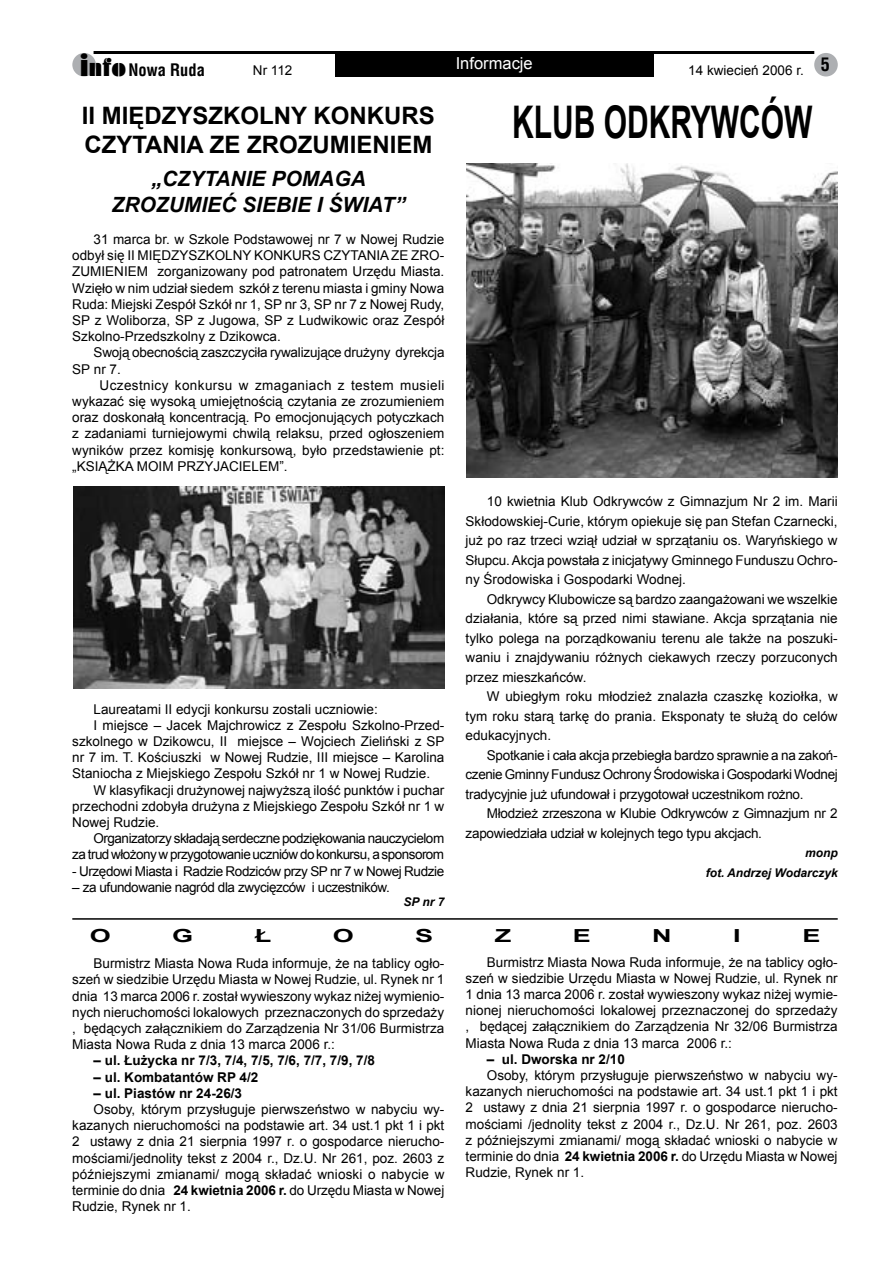
<style>
.page{position:relative;width:893px;height:1263px;background:#fff}
.page>*{position:absolute;margin:0;border:0;box-sizing:border-box;transform-origin:0 0}
.t1{font:700 45px "Arial";color:#000;scale:.67 1}
.t2{font:700 24px/28.8px "Arial";color:#000}
.t3{font:italic 700 21px/25.2px "Arial";color:#000;text-align:center}
.t4{font:700 18px "Arial";color:#000;scale:1.5 1}
.t5{font:700 16.5px "Switzerland Condensed";color:#000}
.t6{font:16.5px "Arial";color:#fff}
.t7{font:13.5px/16.2px "Arial";color:#000;text-align:justify}
.t8{font:13.5px "Arial";letter-spacing:-.03em;color:#000}
.t9{font:700 13.5px "Arial";color:#000}
.t10{font:13.5px/19.5px "Arial";letter-spacing:-.02em;color:#000}
.t11{font:13.5px "Arial";letter-spacing:-.035em;color:#000}
.t12{font:13.5px "Arial";letter-spacing:-.04em;color:#000}
.t13{font:italic 700 12px/19.5px "Arial";color:#000;text-align:right}
.s1{font-family:"Fujiyama";font-weight:900;font-size:33px}
.s2{font-family:"Fujiyama";font-weight:900;font-size:27px}
.s3{font-weight:700}
</style>
<div class="page">
<div style="left:814px;top:53px;width:24px;height:23px;background:#adafb2;border-radius:50%"></div>
<div style="left:72px;top:53px;width:24px;height:23px;background:#adafb2;border-radius:50%"></div>
<hr style="left:94px;top:51px;width:720px;height:3px;background:#000">
<div style="left:335px;top:51px;width:318px;height:25px;background:#000"></div>
<img style="left:466px;top:164px;width:372px;height:314px">
<img style="left:73px;top:486px;width:371px;height:203px">
<hr style="left:72px;top:918px;width:766px;height:2px;background:#000">
<p class="t5" style="left:79px;top:60px;width:127px"><span class="s1">i</span><span class="s2">nfo</span>Nowa Ruda</p>
<p class="t7" style="left:253px;top:63px;width:41px">Nr 112</p>
<p class="t7" style="left:688px;top:63px;width:117px">14 kwiecień 2006 r.</p>
<p class="t6" style="left:456px;top:52px;width:79px">Informacje</p>
<h2 class="t2" style="left:102px;top:102px;width:334px;text-align:right">MIĘDZYSZKOLNY KONKURS<br>M</h2>
<h1 class="t1" style="left:512px;top:92px;width:450px">KLU B ODKRYWCÓW</h1>
<h3 class="t3" style="left:112px;top:167px;width:295px">„CZYTANIE POMAGA<br>ZROZUMIEĆ SIEBIE I ŚWIAT”</h3>
<p class="t7" style="left:72px;top:231px;width:374px;text-indent:21px">31 marca br. w Szkole Podstawowej nr 7 w Nowej Rudzie odbył się II MIĘDZYSZKOLNY KONKURS CZYTANIA ZE ZRO-ZUMIENIEM zorganizowany pod patronatem Urzędu Miasta.<br>Wzięło w nim udział siedem szkół z terenu miasta i gminy Nowa Ruda: Miejski Zespół Szkół nr 1, SP nr 3, SP nr 7 z Nowej Rudy, SP z Woliborza, SP z Jugowa, SP z Ludwikowic oraz Zespół Szkolno-Przedszkolny z Dzikowca.</p>
<p class="t7" style="left:72px;top:345px;width:374px;text-indent:21px">Swoją obecnością zaszczyciła rywalizujące drużyny dyrekcja<br>SP nr 7.</p>
<p class="t7" style="left:72px;top:377px;width:374px;text-indent:27px">Uczestnicy konkursu w zmaganiach z testem musieli wykazać się wysoką umiejętnością czytania ze zrozumieniem oraz doskonałą koncentracją. Po emocjonujących potyczkach z zadaniami turniejowymi chwilą relaksu, przed ogłoszeniem wyników przez komisję konkursową, było przedstawienie pt: „KSIĄŻKA MOIM PRZYJACIELEM”.</p>
<h2 class="t2" style="left:82px;top:102px;width:319px">II<br>CZYTANIA ZE ZROZUMIE NIE</h2>
<p class="t7" style="left:94px;top:701px;width:286px">Laureatami II edycji konkursu zostali uczniowie:</p>
<p class="t7" style="left:94px;top:717px;width:352px">I miejsce – Jacek Majchrowicz z Zespołu Szkolno-Przed-</p>
<p class="t7" style="left:72px;top:733px;width:374px">szkolnego w Dzikowcu, II miejsce – Wojciech Zieliński z SP</p>
<p class="t7" style="left:72px;top:749px;width:374px">nr 7 im. T. Kościuszki w Nowej Rudzie, III miejsce – Karolina</p>
<p class="t7" style="left:72px;top:766px;width:359px">Staniocha z Miejskiego Zespołu Szkół nr 1 w Nowej Rudzie.</p>
<p class="t7" style="left:94px;top:782px;width:352px">W klasyfikacji drużynowej najwyższą ilość punktów i puchar</p>
<p class="t7" style="left:72px;top:798px;width:374px">przechodni zdobyła drużyna z Miejskiego Zespołu Szkół nr 1 w</p>
<p class="t7" style="left:72px;top:814px;width:89px">Nowej Rudzie.</p>
<p class="t11" style="left:94px;top:830px;width:352px">Organizatorzy składają serdeczne podziękowania nauczycielom</p>
<p class="t12" style="left:72px;top:846px;width:373px">za trud włożony w przygotowanie uczniów do konkursu, a sponsorom</p>
<p class="t8" style="left:72px;top:862px;width:373px">- Urzędowi Miasta i Radzie Rodziców przy SP nr 7 w Nowej Rudzie</p>
<p class="t8" style="left:72px;top:878px;width:319px">– za ufundowanie nagród dla zwycięzców i uczestników.</p>
<p class="t13" style="left:403px;top:893px;width:42px">SP nr 7</p>
<p class="t7" style="left:466px;top:492px;width:374px;line-height:19.5px;text-indent:21px">10 kwietnia Klub Odkrywców z Gimnazjum Nr 2 im. Marii Skłodowskiej-Curie, którym opiekuje się pan Stefan Czarnecki, już po raz trzeci wziął udział w sprzątaniu os. Waryńskiego w Słupcu. Akcja powstała z inicjatywy Gminnego Funduszu Ochro&shy;ny Środowiska i Gospodarki Wodnej.</p>
<p class="t7" style="left:466px;top:589px;width:374px;line-height:19.5px;text-indent:21px">Odkrywcy Klubowicze są bardzo zaangażowani we wszelkie działania, które są przed nimi stawiane. Akcja sprzątania nie tylko polega na porządkowaniu terenu ale także na poszuki&shy;waniu i znajdywaniu różnych ciekawych rzeczy porzuconych przez mieszkańców.</p>
<p class="t7" style="left:466px;top:687px;width:374px;line-height:19.5px;text-indent:21px">W ubiegłym roku młodzież znalazła czaszkę koziołka, w tym roku starą tarkę do prania. Eksponaty te służą do celów edukacyjnych.</p>
<p class="t7" style="left:466px;top:745px;width:374px;line-height:19.5px;text-indent:21px">Spotkanie i cała akcja przebiegła bardzo sprawnie a na zakoń&shy;czenie Gminny Fundusz Ochrony Środowiska i Gospodarki Wodnej tradycyjnie już ufundował i przygotował uczestnikom rożno.</p>
<p class="t10" style="left:466px;top:804px;width:373px;text-indent:21px">Młodzież zrzeszona w Klubie Odkrywców z Gimnazjum nr 2 zapowiedziała udział w kolejnych tego typu akcjach.</p>
<p class="t13" style="left:706px;top:844px;width:134px">monp<br>fot. Andrzej Wodarczyk</p>
<h3 class="t4" style="left:90px;top:924px;width:14px">O</h3>
<h3 class="t4" style="left:172px;top:924px;width:14px">G</h3>
<h3 class="t4" style="left:255px;top:924px;width:12px">Ł</h3>
<h3 class="t4" style="left:333px;top:924px;width:14px">O</h3>
<h3 class="t4" style="left:415px;top:924px;width:14px">S</h3>
<h3 class="t4" style="left:495px;top:924px;width:12px">Z</h3>
<h3 class="t4" style="left:573px;top:924px;width:11px">E</h3>
<h3 class="t4" style="left:652px;top:924px;width:14px">N</h3>
<h3 class="t4" style="left:733px;top:924px;width:4px">I</h3>
<h3 class="t4" style="left:802px;top:924px;width:11px">E</h3>
<p class="t7" style="left:72px;top:955px;width:374px;text-indent:21px">Burmistrz Miasta Nowa Ruda informuje, że na tablicy ogło&shy;szeń w siedzibie Urzędu Miasta w Nowej Rudzie, ul. Rynek nr 1 dnia 13 marca 2006 r. został wywieszony wykaz niżej wymienio&shy;nych nieruchomości lokalowych przeznaczonych do sprzedaży , będących załącznikiem do Zarządzenia Nr 31/06 Burmistrza Miasta Nowa Ruda z dnia 13 marca 2006 r.:</p>
<p class="t9" style="left:94px;top:1052px;width:283px">– ul. Łużycka nr 7/3, 7/4, 7/5, 7/6, 7/7, 7/9, 7/8</p>
<p class="t9" style="left:94px;top:1068px;width:166px">– ul. Kombatantów RP 4/2</p>
<p class="t9" style="left:94px;top:1084px;width:150px">– ul. Piastów nr 24-26/3</p>
<p class="t7" style="left:72px;top:1101px;width:374px;text-indent:21px">Osoby, którym przysługuje pierwszeństwo w nabyciu wy&shy;kazanych nieruchomości na podstawie art. 34 ust.1 pkt 1 i pkt 2 ustawy z dnia 21 sierpnia 1997 r. o gospodarce nierucho&shy;mościami/jednolity tekst z 2004 r., Dz.U. Nr 261, poz. 2603 z późniejszymi zmianami/ mogą składać wnioski o nabycie w terminie do dnia <span class="s3">24 kwietnia 2006 r.</span> do Urzędu Miasta w Nowej Rudzie, Rynek nr 1.</p>
<p class="t7" style="left:466px;top:954px;width:374px;text-indent:21px">Burmistrz Miasta Nowa Ruda informuje, że na tablicy ogło&shy;szeń w siedzibie Urzędu Miasta w Nowej Rudzie, ul. Rynek nr 1 dnia 13 marca 2006 r. został wywieszony wykaz niżej wymie&shy;nionej nieruchomości lokalowej przeznaczonej do sprzedaży , będącej załącznikiem do Zarządzenia Nr 32/06 Burmistrza Miasta Nowa Ruda z dnia 13 marca 2006 r.:</p>
<p class="t9" style="left:487px;top:1050px;width:140px">– ul. Dworska nr 2/10</p>
<p class="t7" style="left:466px;top:1067px;width:374px;text-indent:21px">Osoby, którym przysługuje pierwszeństwo w nabyciu wy&shy;kazanych nieruchomości na podstawie art. 34 ust.1 pkt 1 i pkt 2 ustawy z dnia 21 sierpnia 1997 r. o gospodarce nierucho&shy;mościami /jednolity tekst z 2004 r., Dz.U. Nr 261, poz. 2603 z późniejszymi zmianami/ mogą składać wnioski o nabycie w terminie do dnia <span class="s3">24 kwietnia 2006 r.</span> do Urzędu Miasta w Nowej Rudzie, Rynek nr 1.</p>
</div>
